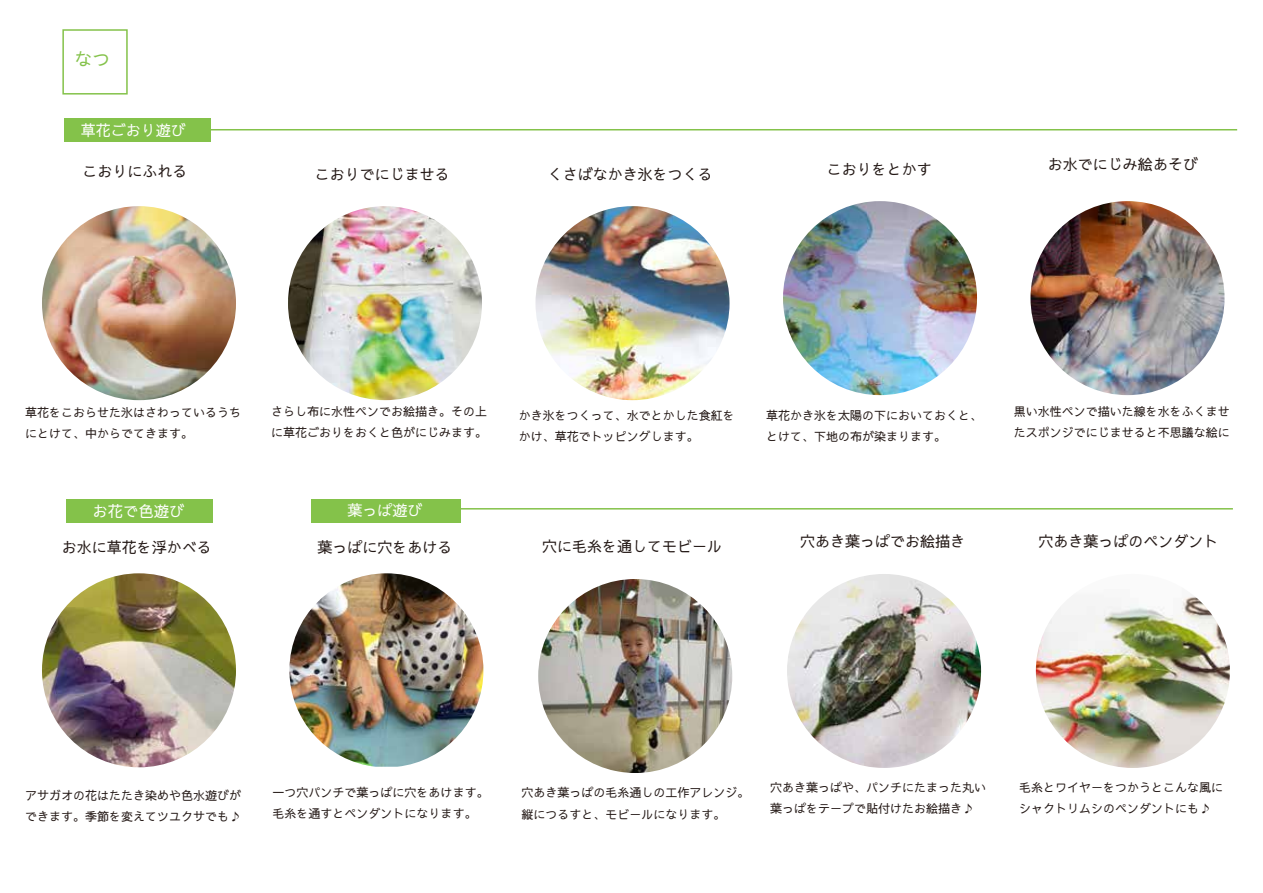
<style>
.page{position:relative;width:1263px;height:893px;background:#fff}
.page>*{position:absolute;margin:0;border:0;box-sizing:border-box;transform-origin:0 0}
.t1{font:500 18px "Sawarabi Gothic";color:#84c24a}
.t2{font:500 15.3px "Sawarabi Gothic";color:#fff}
.t3{font:500 15px "Sawarabi Gothic";color:#231815}
.t4{font:500 15px "Sawarabi Gothic";color:#fff}
.t5{font:500 12px/21px "Sawarabi Gothic";color:#231815}
</style>
<div class="page">
<img style="left:538px;top:579px;width:194px;height:194px;border-radius:97px">
<img style="left:787px;top:574px;width:194px;height:194px;border-radius:97px">
<div style="left:64px;top:118px;width:147px;height:23px;background:#84c24a"></div>
<img style="left:783px;top:201px;width:194px;height:194px;border-radius:97px">
<img style="left:1030px;top:201px;width:194px;height:194px;border-radius:97px">
<hr style="left:201px;top:129px;width:1036px;height:1px;background:#84c24a">
<hr style="left:337px;top:508px;width:895px;height:1px;background:#84c24a">
<div style="left:62px;top:29px;width:66px;height:66px;border:2px solid #84c24a"></div>
<div style="left:312px;top:499px;width:149px;height:24px;background:#84c24a"></div>
<div style="left:66px;top:499px;width:146px;height:24px;background:#84c24a"></div>
<img style="left:42px;top:206px;width:194px;height:194px;border-radius:97px">
<img style="left:288px;top:206px;width:194px;height:194px;border-radius:97px">
<img style="left:535px;top:206px;width:194px;height:194px;border-radius:97px">
<img style="left:42px;top:573px;width:194px;height:194px;border-radius:97px">
<img style="left:1035px;top:574px;width:194px;height:194px;border-radius:97px">
<img style="left:289px;top:573px;width:194px;height:194px">
<h1 class="t1" style="left:74px;top:46px;width:37px">なつ</h1>
<p class="t4" style="left:81px;top:120px;width:107px">草花ごおり遊び</p>
<p class="t3" style="left:83px;top:160px;width:106px">こおりにふれる</p>
<p class="t3" style="left:315px;top:163px;width:136px">こおりでにじませる</p>
<p class="t3" style="left:548px;top:163px;width:166px">くさばなかき氷をつくる</p>
<p class="t3" style="left:827px;top:158px;width:106px">こおりをとかす</p>
<p class="t3" style="left:1048px;top:154px;width:151px">お水でにじみ絵あそび</p>
<p class="t5" style="left:25px;top:401px;width:218px">草花をこおらせた氷はさわっているうちにとけて、中からでてきます。</p>
<p class="t5" style="left:271px;top:401px;width:217px">さらし布に水性ペンでお絵描き。その上に草花ごおりをおくと色がにじみます。</p>
<p class="t2" style="left:93px;top:500px;width:93px">お花で色遊び</p>
<p class="t4" style="left:347px;top:499px;width:76px">葉っぱ遊び</p>
<p class="t5" style="left:519px;top:405px;width:217px">かき氷をつくって、水でとかした食紅をかけ、草花でトッピングします。</p>
<p class="t5" style="left:766px;top:404px;width:218px">草花かき氷を太陽の下においておくと、とけて、下地の布が染まります。</p>
<p class="t5" style="left:1013px;top:400px;width:217px">黒い水性ペンで描いた線を水をふくませたスポンジでにじませると不思議な絵に</p>
<p class="t3" style="left:62px;top:536px;width:151px">お水に草花を浮かべる</p>
<p class="t3" style="left:317px;top:537px;width:136px">葉っぱに穴をあける</p>
<p class="t3" style="left:1038px;top:531px;width:181px">穴あき葉っぱのペンダント</p>
<p class="t3" style="left:800px;top:531px;width:166px">穴あき葉っぱでお絵描き</p>
<p class="t3" style="left:542px;top:536px;width:181px">穴に毛糸を通してモビール</p>
<p class="t5" style="left:770px;top:777px;width:217px">穴あき葉っぱや、パンチにたまった丸い葉っぱをテープで貼付けたお絵描き♪</p>
<p class="t5" style="left:25px;top:784px;width:217px">アサガオの花はたたき染めや色水遊びができます。季節を変えてツユクサでも♪</p>
<p class="t5" style="left:1019px;top:777px;width:205px">毛糸とワイヤーをつかうとこんな風にシャクトリムシのペンダントにも♪</p>
<p class="t5" style="left:272px;top:781px;width:218px">一つ穴パンチで葉っぱに穴をあけます。毛糸を通すとペンダントになります。</p>
<p class="t5" style="left:521px;top:782px;width:229px">穴あき葉っぱの毛糸通しの工作アレンジ。縦につるすと、モビールになります。</p>
</div>
